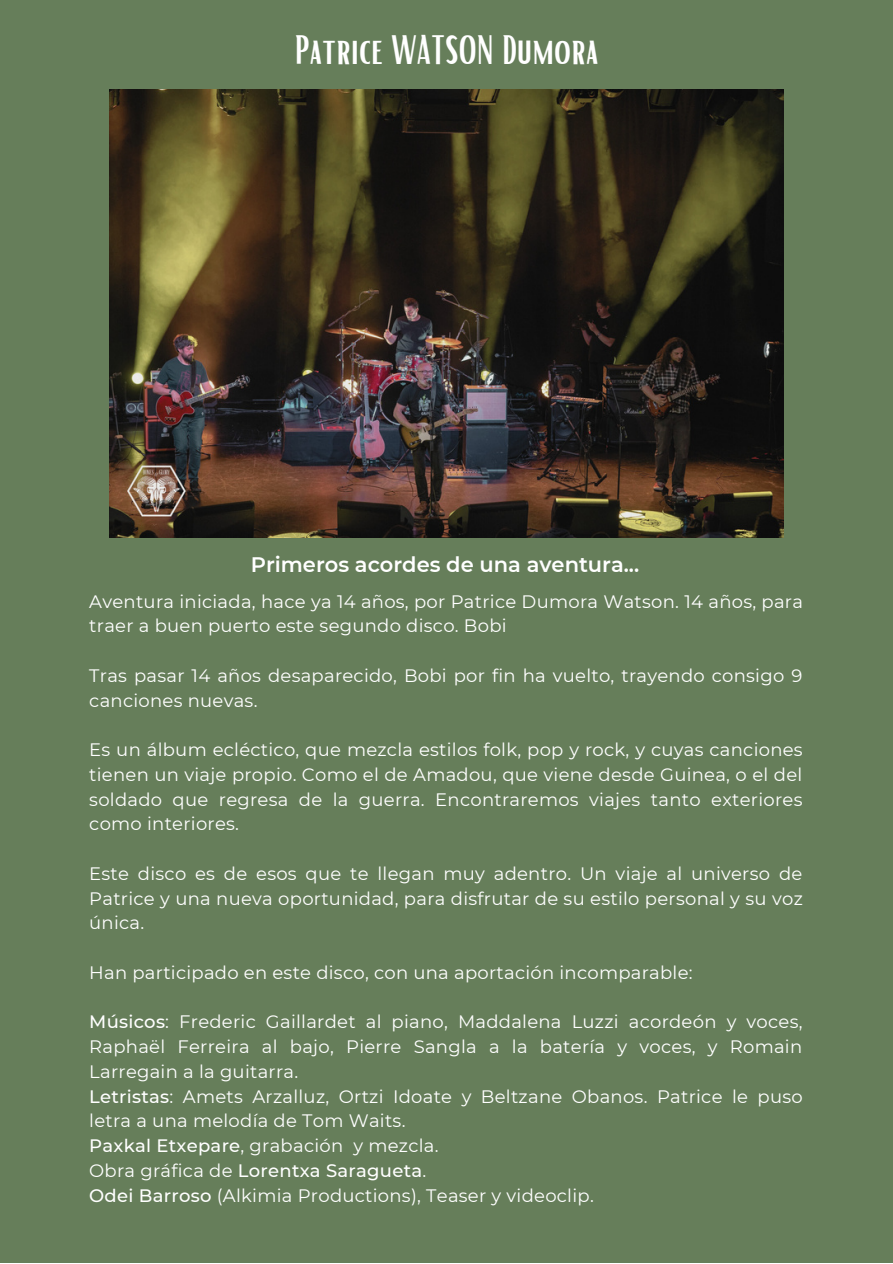
<style>
.page{position:relative;width:893px;height:1264px;background:#fff}
.page>*{position:absolute;margin:0;border:0;box-sizing:border-box;transform-origin:0 0}
.t1{font:40.05px "Bright";color:#fff}
.t2{font:600 21px "Montserrat";color:#fff}
.t3{font:18px/24.8px "Montserrat";letter-spacing:.015em;color:#fff}
.t4{font:500 18px "Montserrat";letter-spacing:.015em;color:#fff}
.s1{font-weight:500}
.s2{font-weight:400}
</style>
<div class="page">
<div style="left:0;top:0;width:892px;height:1262px;background:#667e5a"></div>
<img style="left:109px;top:89px;width:674px;height:449px">
<p class="t1" style="left:294px;top:24px;width:305px">Patrice WATSON Dumora</p>
<p class="t2" style="left:251px;top:552px;width:390px">Primeros acordes de una aventura...</p>
<p class="t3" style="left:89px;top:589px;width:715px">Aventura iniciada, hace ya 14 años, por Patrice Dumora Watson. 14 años, para traer a buen puerto este segundo disco. Bobi</p>
<p class="t3" style="left:89px;top:663px;width:714px">Tras pasar 14 años desaparecido, Bobi por fin ha vuelto, trayendo consigo 9 canciones nuevas.</p>
<p class="t3" style="left:89px;top:737px;width:715px;text-align:justify">Es un álbum ecléctico, que mezcla estilos folk, pop y rock, y cuyas canciones tienen un viaje propio. Como el de Amadou, que viene desde Guinea, o el del soldado que regresa de la guerra. Encontraremos viajes tanto exteriores como interiores.</p>
<p class="t3" style="left:89px;top:861px;width:715px;text-align:justify">Este disco es de esos que te llegan muy adentro. Un viaje al universo de Patrice y una nueva oportunidad, para disfrutar de su estilo personal y su voz única.</p>
<p class="t3" style="left:89px;top:960px;width:605px">Han participado en este disco, con una aportación incomparable:</p>
<p class="t3" style="left:89px;top:1009px;width:714px;text-align:justify"><span class="s1">Músicos</span>: Frederic Gaillardet al piano, Maddalena Luzzi acordeón y voces, Raphaël Ferreira al bajo, Pierre Sangla a la batería y voces, y Romain Larregain a la guitarra.</p>
<p class="t3" style="left:89px;top:1083px;width:715px"><span class="s1">Letristas</span>: Amets Arzalluz, Ortzi Idoate y Beltzane Obanos. Patrice le puso letra a una melodía de Tom Waits.</p>
<p class="t3" style="left:89px;top:1133px;width:351px"><span class="s1">Paxkal Etxepare</span>, grabación y mezcla.</p>
<p class="t4" style="left:89px;top:1159px;width:338px"><span class="s2">Obra gráfica de</span> Lorentxa Saragueta<span class="s2">.</span></p>
<p class="t3" style="left:89px;top:1182px;width:506px"><span class="s1">Odei Barroso</span> (Alkimia Productions), Teaser y videoclip.</p>
</div>
